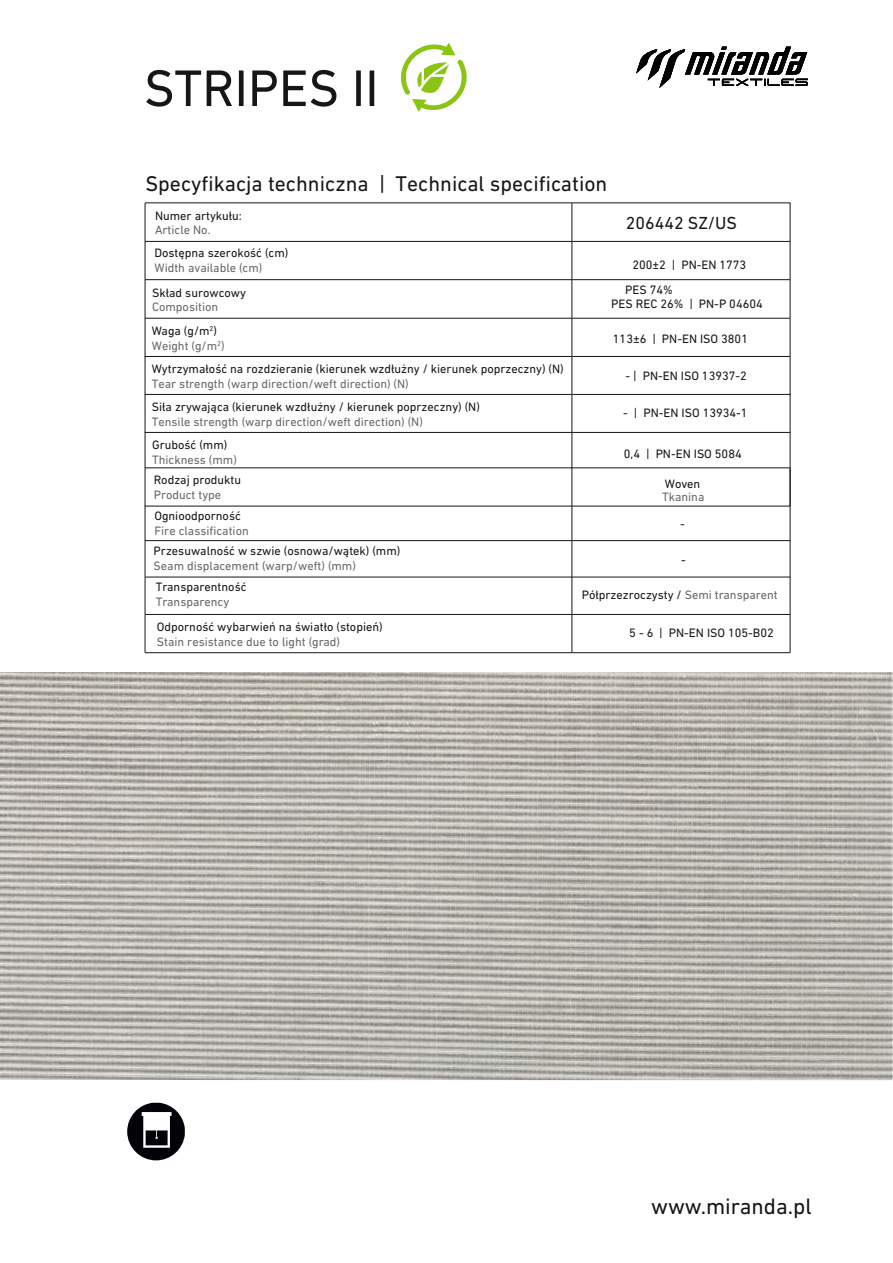
<style>
.page{position:relative;width:893px;height:1263px;background:#fff}
.page>*{position:absolute;margin:0;border:0;box-sizing:border-box;transform-origin:0 0}
.t1{font:52.35px "DIN Next CYR";color:#151616}
.t2{font:22.65px "DIN Next CYR";color:#151616}
.t3{font:21.6px "DIN Next CYR";color:#151616}
.t4{font:17.7px "DIN Next CYR";color:#151616}
.t5{font:12.3px "DIN Next CYR";color:#151616}
.t6{font:12.3px "DIN Next CYR";color:#676767}
.t7{font:7.2px "DIN Next CYR";color:#151616}
.s1{color:#676767}
</style>
<div class="page">
<hr style="left:145px;top:432px;width:427px;height:1px;background:#151616">
<hr style="left:572px;top:432px;width:218px;height:1px;background:#151616">
<hr style="left:145px;top:279px;width:427px;height:1px;background:#151616">
<hr style="left:572px;top:279px;width:218px;height:1px;background:#151616">
<hr style="left:572px;top:280px;width:1px;height:38px;background:#151616">
<hr style="left:790px;top:280px;width:1px;height:38px;background:#151616">
<hr style="left:145px;top:318px;width:427px;height:1px;background:#151616">
<hr style="left:572px;top:318px;width:218px;height:1px;background:#151616">
<hr style="left:572px;top:318px;width:1px;height:38px;background:#151616">
<hr style="left:790px;top:318px;width:1px;height:38px;background:#151616">
<hr style="left:145px;top:356px;width:427px;height:1px;background:#151616">
<hr style="left:572px;top:356px;width:218px;height:1px;background:#151616">
<hr style="left:145px;top:356px;width:1px;height:297px;background:#151616">
<hr style="left:572px;top:356px;width:1px;height:38px;background:#151616">
<hr style="left:790px;top:356px;width:1px;height:38px;background:#151616">
<hr style="left:145px;top:394px;width:427px;height:1px;background:#151616">
<hr style="left:572px;top:394px;width:218px;height:1px;background:#151616">
<hr style="left:572px;top:395px;width:1px;height:219px;background:#151616">
<hr style="left:790px;top:394px;width:1px;height:221px;background:#151616">
<hr style="left:145px;top:540px;width:426px;height:1px;background:#151616">
<hr style="left:571px;top:540px;width:219px;height:1px;background:#151616">
<hr style="left:145px;top:614px;width:426px;height:1px;background:#151616">
<hr style="left:571px;top:614px;width:219px;height:1px;background:#151616">
<hr style="left:145px;top:577px;width:426px;height:1px;background:#151616">
<hr style="left:571px;top:577px;width:219px;height:1px;background:#151616">
<hr style="left:572px;top:614px;width:1px;height:38px;background:#151616">
<hr style="left:790px;top:615px;width:1px;height:38px;background:#151616">
<hr style="left:145px;top:652px;width:427px;height:1px;background:#151616">
<hr style="left:572px;top:652px;width:218px;height:1px;background:#151616">
<hr style="left:571px;top:468px;width:219px;height:1px;background:#151616">
<hr style="left:145px;top:467px;width:427px;height:1px;background:#151616">
<hr style="left:145px;top:280px;width:1px;height:76px;background:#151616">
<hr style="left:145px;top:506px;width:427px;height:1px;background:#151616">
<hr style="left:572px;top:506px;width:218px;height:1px;background:#151616">
<hr style="left:145px;top:203px;width:427px;height:1px;background:#151616">
<hr style="left:572px;top:203px;width:218px;height:1px;background:#151616">
<hr style="left:572px;top:203px;width:1px;height:38px;background:#151616">
<hr style="left:790px;top:203px;width:1px;height:38px;background:#151616">
<hr style="left:145px;top:241px;width:427px;height:1px;background:#151616">
<hr style="left:572px;top:241px;width:218px;height:1px;background:#151616">
<hr style="left:572px;top:241px;width:1px;height:38px;background:#151616">
<hr style="left:790px;top:241px;width:1px;height:39px;background:#151616">
<hr style="left:145px;top:203px;width:1px;height:77px;background:#151616">
<svg style="left:636px;top:47px;width:172px;height:41px"></svg>
<svg style="left:401px;top:43px;width:66px;height:69px"></svg>
<img style="left:0;top:672px;width:893px;height:408px">
<svg style="left:127px;top:1103px;width:58px;height:57px"></svg>
<h1 class="t1" style="left:144px;top:67px;width:236px">STRIPES II</h1>
<h3 class="t3" style="left:145px;top:175px;width:463px">Specyfikacja techniczna | Technical specification</h3>
<p class="t5" style="left:155px;top:210px;width:88px">Numer artykułu:</p>
<p class="t6" style="left:155px;top:225px;width:57px">Article No.</p>
<p class="t5" style="left:154px;top:248px;width:135px">Dostępna szerokość (cm)</p>
<p class="t6" style="left:154px;top:263px;width:109px">Width available (cm)</p>
<h3 class="t4" style="left:626px;top:216px;width:113px">206442 SZ/US</h3>
<p class="t5" style="left:632px;top:260px;width:115px">200±2 | PN-EN 1773</p>
<p class="t5" style="left:625px;top:285px;width:49px">PES 74%</p>
<p class="t5" style="left:152px;top:287px;width:95px">Skład surowcowy</p>
<p class="t6" style="left:152px;top:302px;width:68px">Composition</p>
<p class="t5" style="left:611px;top:299px;width:153px">PES REC 26% | PN-P 04604</p>
<p class="t5" style="left:152px;top:326px;width:67px">Waga (g/m )</p>
<p class="t7" style="left:210px;top:325px;width:5px">2</p>
<p class="t6" style="left:152px;top:340px;width:74px">Weight (g/m<sup>2</sup>)</p>
<p class="t5" style="left:152px;top:363px;width:413px">Wytrzymałość na rozdzieranie (kierunek wzdłużny / kierunek poprzeczny) (N)</p>
<p class="t6" style="left:152px;top:378px;width:258px">Tear strength (warp direction/weft direction) (N)</p>
<p class="t5" style="left:152px;top:402px;width:330px">Siła zrywająca (kierunek wzdłużny / kierunek poprzeczny) (N)</p>
<p class="t6" style="left:152px;top:417px;width:273px">Tensile strength (warp direction/weft direction) (N)</p>
<p class="t5" style="left:152px;top:440px;width:77px">Grubość (mm)</p>
<p class="t5" style="left:154px;top:475px;width:89px">Rodzaj produktu</p>
<p class="t6" style="left:152px;top:455px;width:86px">Thickness (mm)</p>
<p class="t6" style="left:154px;top:490px;width:69px">Product type</p>
<p class="t5" style="left:154px;top:510px;width:88px">Ognioodporność</p>
<p class="t6" style="left:154px;top:525px;width:96px">Fire classification</p>
<p class="t5" style="left:154px;top:546px;width:248px">Przesuwalność w szwie (osnowa/wątek) (mm)</p>
<p class="t6" style="left:154px;top:561px;width:204px">Seam displacement (warp/weft) (mm)</p>
<p class="t6" style="left:156px;top:597px;width:75px">Transparency</p>
<p class="t5" style="left:157px;top:622px;width:227px">Odporność wybarwień na światło (stopień)</p>
<p class="t6" style="left:157px;top:637px;width:185px">Stain resistance due to light (grad)</p>
<p class="t5" style="left:156px;top:582px;width:92px">Transparentność</p>
<p class="t5" style="left:613px;top:334px;width:137px">113±6 | PN-EN ISO 3801</p>
<p class="t5" style="left:625px;top:371px;width:123px">- | PN-EN ISO 13937-2</p>
<p class="t5" style="left:623px;top:408px;width:126px">- | PN-EN ISO 13934-1</p>
<p class="t5" style="left:624px;top:448px;width:119px">0,4 | PN-EN ISO 5084</p>
<p class="t5" style="left:665px;top:479px;width:37px">Woven</p>
<p class="t5" style="left:680px;top:519px;width:6px">-</p>
<p class="t6" style="left:662px;top:492px;width:44px">Tkanina</p>
<p class="t5" style="left:681px;top:554px;width:6px">-</p>
<p class="t5" style="left:582px;top:589px;width:198px">Półprzezroczysty / <span class="s1">Semi transparent</span></p>
<p class="t5" style="left:629px;top:627px;width:146px">5 - 6 | PN-EN ISO 105-B02</p>
<h2 class="t2" style="left:651px;top:1197px;width:162px">www.miranda.pl</h2>
</div>
